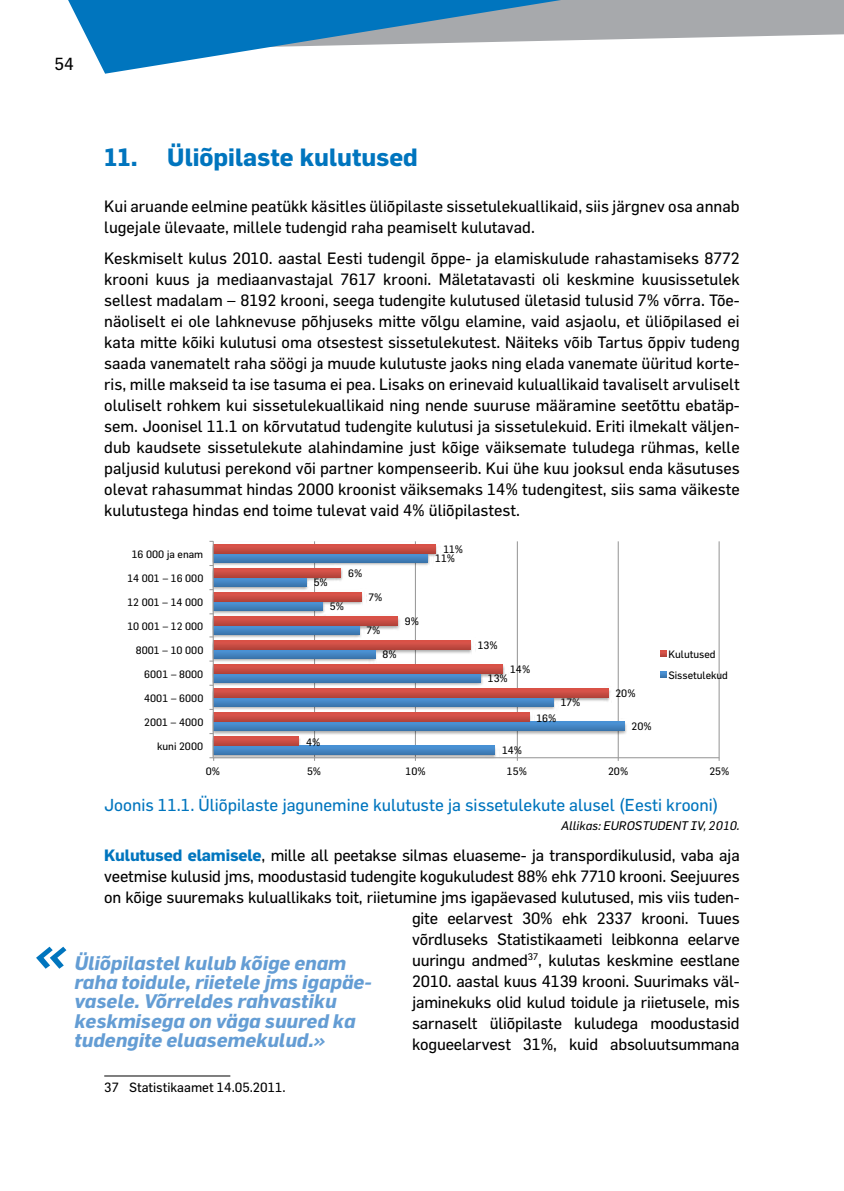
<style>
.page{position:relative;width:844px;height:1191px;background:#fff}
.page>*{position:absolute;margin:0;border:0;box-sizing:border-box;transform-origin:0 0}
.tsitaat{font:italic 700 52.5px "Flama";color:#0075be}
.t1{font:700 24.5px "Flama";color:#0075be}
.tsitaat-2{font:italic 700 19.25px/19.2px "Flama";color:#649dd4}
.t2{font:17.15px "Flama";color:#000}
.Joonis_pealkiri{font:16.97px "Flama";color:#0075be}
.tekst{font:16.1px/21px "Flama";letter-spacing:-.01em;color:#000}
.Footnote{font:13.12px "Flama";color:#000}
.Joonise_allikas{font:italic 12.25px "Flama";color:#000}
.t3{font:10.5px/20.5px "Flama";color:#000}
.s1{font-weight:700;color:#0075be}
</style>
<div class="page">
<svg style="left:68px;top:0;width:775px;height:74px"></svg>
<hr style="left:314px;top:541px;width:1px;height:216px;background:#989898">
<hr style="left:415px;top:541px;width:1px;height:216px;background:#989898">
<hr style="left:516px;top:541px;width:1px;height:216px;background:#989898">
<hr style="left:617px;top:541px;width:1px;height:216px;background:#989898">
<hr style="left:718px;top:541px;width:1px;height:216px;background:#989898">
<img style="left:214px;top:745px;width:282px;height:12px">
<img style="left:214px;top:718px;width:413px;height:20px">
<img style="left:214px;top:704px;width:341px;height:6px">
<img style="left:214px;top:680px;width:269px;height:5px">
<img style="left:214px;top:657px;width:163px;height:4px">
<img style="left:214px;top:633px;width:147px;height:4px">
<img style="left:214px;top:609px;width:111px;height:4px">
<img style="left:214px;top:584px;width:94px;height:5px">
<img style="left:214px;top:560px;width:216px;height:7px">
<img style="left:214px;top:734px;width:89px;height:11px">
<img style="left:214px;top:709px;width:320px;height:12px">
<img style="left:214px;top:685px;width:397px;height:19px">
<img style="left:214px;top:661px;width:291px;height:19px">
<img style="left:214px;top:637px;width:258px;height:20px">
<img style="left:214px;top:613px;width:186px;height:20px">
<img style="left:214px;top:589px;width:149px;height:20px">
<img style="left:214px;top:565px;width:132px;height:19px">
<img style="left:314px;top:541px;width:123px;height:19px">
<svg style="left:214px;top:745px;width:280px;height:9px;background:#4885c1"></svg>
<svg style="left:214px;top:721px;width:410px;height:9px;background:#4d80b9"></svg>
<svg style="left:214px;top:697px;width:339px;height:9px;background:#507eb4"></svg>
<svg style="left:214px;top:673px;width:266px;height:9px;background:#507eb4"></svg>
<svg style="left:214px;top:649px;width:161px;height:9px"></svg>
<svg style="left:214px;top:625px;width:145px;height:9px"></svg>
<svg style="left:214px;top:601px;width:108px;height:9px"></svg>
<svg style="left:214px;top:577px;width:92px;height:9px"></svg>
<svg style="left:214px;top:553px;width:214px;height:9px;background:#4f7db3"></svg>
<svg style="left:214px;top:737px;width:84px;height:8px"></svg>
<svg style="left:214px;top:713px;width:315px;height:8px;background:#ca4d43"></svg>
<svg style="left:214px;top:689px;width:394px;height:8px;background:#ca4c43"></svg>
<svg style="left:214px;top:665px;width:288px;height:8px;background:#ca4c43"></svg>
<svg style="left:214px;top:640px;width:256px;height:9px;background:#cb4d43"></svg>
<svg style="left:214px;top:616px;width:183px;height:9px;background:#cb4d43"></svg>
<svg style="left:214px;top:592px;width:147px;height:9px"></svg>
<svg style="left:214px;top:568px;width:127px;height:9px"></svg>
<svg style="left:214px;top:544px;width:222px;height:9px;background:#ca4d43"></svg>
<hr style="left:213px;top:757px;width:506px;height:1px;background:#989898">
<hr style="left:213px;top:541px;width:1px;height:216px;background:#989898">
<svg style="left:660px;top:651px;width:6px;height:5px"></svg>
<svg style="left:660px;top:671px;width:6px;height:6px"></svg>
<hr style="left:104px;top:1075px;width:126px;height:1px;background:#000">
<p class="t2" style="left:55px;top:54px;width:21px">54</p>
<p class="t1" style="left:104px;top:143px;width:315px">11. Üliõpilaste kulutused</p>
<p class="tekst" style="left:104px;top:195px;width:636px">Kui aruande eelmine peatükk käsitles üliõpilaste sissetulekuallikaid, siis järgnev osa annab lugejale ülevaate, millele tudengid raha peamiselt kulutavad.</p>
<p class="tekst" style="left:104px;top:247px;width:637px;text-align:justify">Keskmiselt kulus 2010. aastal Eesti tudengil õppe- ja elamiskulude rahastamiseks 8772 krooni kuus ja mediaanvastajal 7617 krooni. Mäletatavasti oli keskmine kuusissetulek sellest madalam – 8192 krooni, seega tudengite kulutused ületasid tulusid 7% võrra. Tõe&shy;näoliselt ei ole lahknevuse põhjuseks mitte võlgu elamine, vaid asjaolu, et üliõpilased ei kata mitte kõiki kulutusi oma otsestest sissetulekutest. Näiteks võib Tartus õppiv tudeng saada vanematelt raha söögi ja muude kulutuste jaoks ning elada vanemate üüritud korte&shy;ris, mille makseid ta ise tasuma ei pea. Lisaks on erinevaid kuluallikaid tavaliselt arvuliselt oluliselt rohkem kui sissetulekuallikaid ning nende suuruse määramine seetõttu ebatäp&shy;sem. Joonisel 11.1 on kõrvutatud tudengite kulutusi ja sissetulekuid. Eriti ilmekalt väljen&shy;dub kaudsete sissetulekute alahindamine just kõige väiksemate tuludega rühmas, kelle paljusid kulutusi perekond või partner kompenseerib. Kui ühe kuu jooksul enda käsutuses olevat rahasummat hindas 2000 kroonist väiksemaks 14% tudengitest, siis sama väikeste kulutustega hindas end toime tulevat vaid 4% üliõpilastest.</p>
<p class="t3" style="left:132px;top:543px;width:73px">16 000 ja enam</p>
<p class="t3" style="left:443px;top:539px;width:21px">11%</p>
<p class="t3" style="left:435px;top:547px;width:21px">11%</p>
<p class="t3" style="left:127px;top:567px;width:77px">14 001 – 16 000</p>
<p class="t3" style="left:314px;top:571px;width:16px">5%</p>
<p class="t3" style="left:348px;top:563px;width:16px">6%</p>
<p class="t3" style="left:127px;top:591px;width:77px">12 001 – 14 000</p>
<p class="t3" style="left:330px;top:595px;width:16px">5%</p>
<p class="t3" style="left:368px;top:587px;width:15px">7%</p>
<p class="t3" style="left:127px;top:615px;width:77px">10 001 – 12 000</p>
<p class="t3" style="left:366px;top:620px;width:15px">7%</p>
<p class="t3" style="left:405px;top:611px;width:16px">9%</p>
<p class="t3" style="left:136px;top:639px;width:69px">8001 – 10 000</p>
<p class="t3" style="left:144px;top:663px;width:61px">6001 – 8000</p>
<p class="t3" style="left:382px;top:644px;width:16px">8%</p>
<p class="t3" style="left:477px;top:635px;width:22px">13%</p>
<p class="t3" style="left:510px;top:659px;width:22px">14%</p>
<p class="t3" style="left:487px;top:668px;width:22px">13%</p>
<p class="t3" style="left:668px;top:644px;width:61px">Kulutused<br>Sissetulekud</p>
<p class="t3" style="left:144px;top:687px;width:61px">4001 – 6000</p>
<p class="t3" style="left:560px;top:692px;width:21px">17%</p>
<p class="t3" style="left:615px;top:683px;width:22px">20%</p>
<p class="t3" style="left:144px;top:711px;width:61px">2001 – 4000</p>
<p class="t3" style="left:536px;top:707px;width:22px">16%</p>
<p class="t3" style="left:631px;top:716px;width:22px">20%</p>
<p class="t3" style="left:157px;top:735px;width:47px">kuni 2000</p>
<p class="t3" style="left:306px;top:731px;width:16px">4%</p>
<p class="t3" style="left:502px;top:740px;width:22px">14%</p>
<p class="t3" style="left:206px;top:761px;width:16px">0%</p>
<p class="t3" style="left:307px;top:761px;width:16px">5%</p>
<p class="t3" style="left:405px;top:761px;width:22px">10%</p>
<p class="t3" style="left:507px;top:761px;width:21px">15%</p>
<p class="t3" style="left:608px;top:761px;width:22px">20%</p>
<p class="t3" style="left:709px;top:761px;width:21px">25%</p>
<p class="Joonis_pealkiri" style="left:104px;top:794px;width:616px">Joonis 11.1. Üliõpilaste jagunemine kulutuste ja sissetulekute alusel (Eesti krooni)</p>
<p class="Joonise_allikas" style="left:561px;top:817px;width:180px">Allikas: EUROSTUDENT IV, 2010.</p>
<p class="tekst" style="left:104px;top:844px;width:637px;text-align:right"><span class="s1">Kulutused elamisele</span>, mille all peetakse silmas eluaseme- ja transpordikulusid, vaba aja veetmise kulusid jms, moodustasid tudengite kogukuludest 88% ehk 7710 krooni. Seejuures on kõige suuremaks kuluallikaks toit, riietumine jms igapäevased kulutused, mis viis tuden&shy;gite eelarvest 30% ehk 2337 krooni. Tuues<br>võrdluseks Statistikaameti leibkonna eelarve<br>uuringu andmed<sup>37</sup>, kulutas keskmine eestlane<br>2010. aastal kuus 4139 krooni. Suurimaks väl-<br>jaminekuks olid kulud toidule ja riietusele, mis<br>sarnaselt üliõpilaste kuludega moodustasid<br>kogueelarvest 31%, kuid absoluutsummana</p>
<p class="Footnote" style="left:104px;top:1079px;width:183px">37 Statistikaamet 14.05.2011.</p>
<p class="tsitaat" style="left:35px;top:921px;width:33px">«</p>
<p class="tsitaat-2" style="left:74px;top:952px;width:298px">Üliõpilastel kulub kõige enam raha toidule, riietele jms igapäe&shy;vasele. Võrreldes rahvastiku keskmisega on väga suured ka tudengite eluasemekulud.»</p>
</div>
